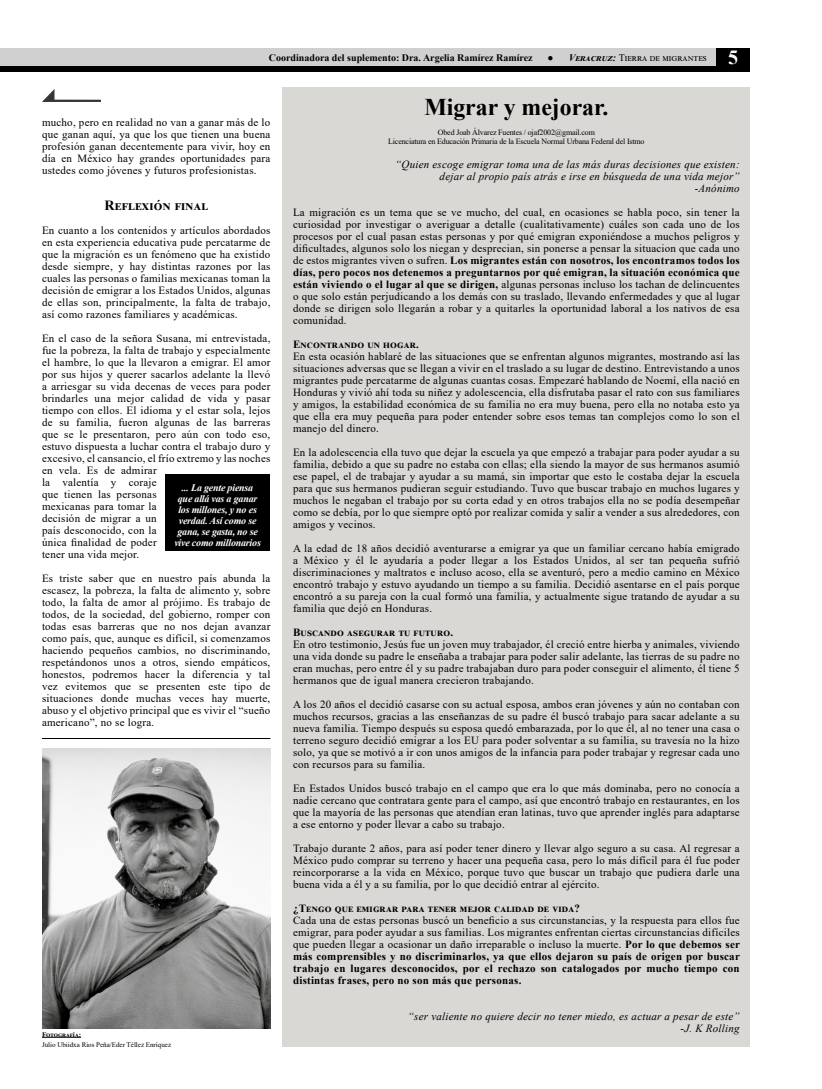
<style>
.page{position:relative;width:822px;height:1089px;background:#fff}
.page>*{position:absolute;margin:0;border:0;box-sizing:border-box;transform-origin:0 0}
.t1{font:700 24px "Times New Roman";color:#000}
.t2{font:700 14px "Times New Roman";letter-spacing:.045em;color:#000}
.t3{font:11px/12px "Times New Roman";letter-spacing:.02em;color:#000;text-align:justify}
.t4{font:italic 11px/12px "Times New Roman";letter-spacing:.02em;color:#000;text-align:right}
.t5{font:700 11px "Times New Roman";letter-spacing:.045em;color:#000}
.t6{font:italic 700 10px/11px "Times New Roman";letter-spacing:-.02em;color:#fff;text-align:center}
.t7{font:700 10px "Times New Roman";color:#000}
.t8{font:10px "Times New Roman";letter-spacing:.075em;color:#000}
.t9{font:8px/9px "Times New Roman";letter-spacing:-.02em;color:#000;text-align:center}
.t10{font:7px "Times New Roman";color:#000}
.t11{font:700 7px "Times New Roman";letter-spacing:.03em;color:#000}
.s1{font-weight:700;font-style:italic}
.s2{font-weight:700;font-size:20px;color:#fff}
.s3{font-weight:700}
</style>
<div class="page">
<div style="left:282px;top:87px;width:468px;height:960px;background:#d9d8d5"></div>
<div style="left:0;top:48px;width:716px;height:18px;background:#d0d0d0"></div>
<div style="left:0;top:66px;width:716px;height:6px;background:#000"></div>
<div style="left:716px;top:48px;width:34px;height:24px;background:#000"></div>
<img style="left:42px;top:89px;width:59px;height:13px">
<div style="left:165px;top:474px;width:105px;height:77px;background:#000"></div>
<img style="left:42px;top:748px;width:228px;height:281px">
<hr style="left:42px;top:738px;width:228px;height:1px;background:#000">
<hr style="left:42px;top:1037px;width:39px;height:1px;background:#000">
<p class="t7" style="left:269px;top:51px;width:265px">Coordinadora del suplemento: Dra. Argelia Ramírez Ramírez</p>
<p class="t8" style="left:548px;top:51px;width:192px">● <span class="s1">Veracruz:</span> Tierra de migrantes <span class="s2">5</span></p>
<p class="t3" style="left:42px;top:116px;width:230px">mucho, pero en realidad no van a ganar más de lo que ganan aquí, ya que los que tienen una buena profesión ganan decentemente para vivir, hoy en día en México hay grandes oportunidades para ustedes como jóvenes y futuros profesionistas.</p>
<p class="t2" style="left:104px;top:195px;width:102px">Reflexión final</p>
<p class="t3" style="left:42px;top:224px;width:230px">En cuanto a los contenidos y artículos abordados en esta experiencia educativa pude percatarme de que la migración es un fenómeno que ha existido desde siempre, y hay distintas razones por las cuales las personas o familias mexicanas toman la decisión de emigrar a los Estados Unidos, algunas de ellas son, principalmente, la falta de trabajo, así como razones familiares y académicas.</p>
<p class="t3" style="left:42px;top:332px;width:230px;text-align:left">En el caso de la señora Susana, mi entrevistada, fue la pobreza, la falta de trabajo y especialmente el hambre, lo que la llevaron a emigrar. El amor por sus hijos y querer sacarlos adelante la llevó a arriesgar su vida decenas de veces para poder brindarles una mejor calidad de vida y pasar tiempo con ellos. El idioma y el estar sola, lejos de su familia, fueron algunas de las barreras que se le presentaron, pero aún con todo eso, estuvo dispuesta a luchar contra el trabajo duro y excesivo, el cansancio, el frío extremo y las noches en vela. Es de admirar<br>la valentía y coraje<br>que tienen las personas<br>mexicanas para tomar la<br>decisión de migrar a un<br>país desconocido, con la<br>única finalidad de poder<br>tener una vida mejor.</p>
<p class="t3" style="left:42px;top:572px;width:230px">Es triste saber que en nuestro país abunda la escasez, la pobreza, la falta de alimento y, sobre todo, la falta de amor al prójimo. Es trabajo de todos, de la sociedad, del gobierno, romper con todas esas barreras que no nos dejan avanzar como país, que, aunque es difícil, si comenzamos haciendo pequeños cambios, no discriminando, respetándonos unos a otros, siendo empáticos, honestos, podremos hacer la diferencia y tal vez evitemos que se presenten este tipo de situaciones donde muchas veces hay muerte, abuso y el objetivo principal que es vivir el “sueño americano”, no se logra.</p>
<p class="t6" style="left:174px;top:481px;width:88px">... La gente piensa que allá vas a ganar los millones, y no es verdad. Así como se gana, se gasta, no se vive como millonarios</p>
<p class="t11" style="left:42px;top:1029px;width:41px">Fotografía:</p>
<p class="t10" style="left:42px;top:1039px;width:131px">Julio Ubiidxa Rios Peña/Eder Téllez Enríquez</p>
<h1 class="t1" style="left:424px;top:90px;width:186px">Migrar y mejorar.</h1>
<p class="t4" style="left:395px;top:158px;width:346px">“Quien escoge emigrar toma una de las más duras decisiones que existen: dejar al propio país atrás e irse en búsqueda de una vida mejor” -Anónimo</p>
<p class="t3" style="left:293px;top:206px;width:448px">La migración es un tema que se ve mucho, del cual, en ocasiones se habla poco, sin tener la curiosidad por investigar o averiguar a detalle (cualitativamente) cuáles son cada uno de los procesos por el cual pasan estas personas y por qué emigran exponiéndose a muchos peligros y dificultades, algunos solo los niegan y desprecian, sin ponerse a pensar la situacion que cada uno de estos migrantes viven o sufren. <span class="s3">Los migrantes están con nosotros, los encontramos todos los días, pero pocos nos detenemos a preguntarnos por qué emigran, la situación económica que están viviendo o el lugar al que se dirigen,</span> algunas personas incluso los tachan de delincuentes o que solo están perjudicando a los demás con su traslado, llevando enfermedades y que al lugar donde se dirigen solo llegarán a robar y a quitarles la oportunidad laboral a los nativos de esa comunidad.</p>
<p class="t5" style="left:293px;top:337px;width:127px">Encontrando un hogar.</p>
<p class="t3" style="left:293px;top:350px;width:448px">En esta ocasión hablaré de las situaciones que se enfrentan algunos migrantes, mostrando así las situaciones adversas que se llegan a vivir en el traslado a su lugar de destino. Entrevistando a unos migrantes pude percatarme de algunas cuantas cosas. Empezaré hablando de Noemí, ella nació en Honduras y vivió ahí toda su niñez y adolescencia, ella disfrutaba pasar el rato con sus familiares y amigos, la estabilidad económica de su familia no era muy buena, pero ella no notaba esto ya que ella era muy pequeña para poder entender sobre esos temas tan complejos como lo son el manejo del dinero.</p>
<p class="t3" style="left:293px;top:446px;width:448px">En la adolescencia ella tuvo que dejar la escuela ya que empezó a trabajar para poder ayudar a su familia, debido a que su padre no estaba con ellas; ella siendo la mayor de sus hermanos asumió ese papel, el de trabajar y ayudar a su mamá, sin importar que esto le costaba dejar la escuela para que sus hermanos pudieran seguir estudiando. Tuvo que buscar trabajo en muchos lugares y muchos le negaban el trabajo por su corta edad y en otros trabajos ella no se podía desempeñar como se debía, por lo que siempre optó por realizar comida y salir a vender a sus alrededores, con amigos y vecinos.</p>
<p class="t3" style="left:293px;top:542px;width:448px">A la edad de 18 años decidió aventurarse a emigrar ya que un familiar cercano había emigrado a México y él le ayudaría a poder llegar a los Estados Unidos, al ser tan pequeña sufrió discriminaciones y maltratos e incluso acoso, ella se aventuró, pero a medio camino en México encontró trabajo y estuvo ayudando un tiempo a su familia. Decidió asentarse en el país porque encontró a su pareja con la cual formó una familia, y actualmente sigue tratando de ayudar a su familia que dejó en Honduras.</p>
<p class="t5" style="left:293px;top:625px;width:162px">Buscando asegurar tu futuro.</p>
<p class="t3" style="left:293px;top:638px;width:448px">En otro testimonio, Jesús fue un joven muy trabajador, él creció entre hierba y animales, viviendo una vida donde su padre le enseñaba a trabajar para poder salir adelante, las tierras de su padre no eran muchas, pero entre él y su padre trabajaban duro para poder conseguir el alimento, él tiene 5 hermanos que de igual manera crecieron trabajando.</p>
<p class="t3" style="left:293px;top:698px;width:448px">A los 20 años el decidió casarse con su actual esposa, ambos eran jóvenes y aún no contaban con muchos recursos, gracias a las enseñanzas de su padre él buscó trabajo para sacar adelante a su nueva familia. Tiempo después su esposa quedó embarazada, por lo que él, al no tener una casa o terreno seguro decidió emigrar a los EU para poder solventar a su familia, su travesía no la hizo solo, ya que se motivó a ir con unos amigos de la infancia para poder trabajar y regresar cada uno con recursos para su familia.</p>
<p class="t3" style="left:293px;top:782px;width:448px">En Estados Unidos buscó trabajo en el campo que era lo que más dominaba, pero no conocía a nadie cercano que contratara gente para el campo, así que encontró trabajo en restaurantes, en los que la mayoría de las personas que atendían eran latinas, tuvo que aprender inglés para adaptarse a ese entorno y poder llevar a cabo su trabajo.</p>
<p class="t3" style="left:293px;top:842px;width:448px">Trabajo durante 2 años, para así poder tener dinero y llevar algo seguro a su casa. Al regresar a México pudo comprar su terreno y hacer una pequeña casa, pero lo más difícil para él fue poder reincorporarse a la vida en México, porque tuvo que buscar un trabajo que pudiera darle una buena vida a él y a su familia, por lo que decidió entrar al ejército.</p>
<p class="t5" style="left:293px;top:901px;width:288px">¿Tengo que emigrar para tener mejor calidad de vida?</p>
<p class="t3" style="left:293px;top:914px;width:448px">Cada una de estas personas buscó un beneficio a sus circunstancias, y la respuesta para ellos fue emigrar, para poder ayudar a sus familias. Los migrantes enfrentan ciertas circunstancias difíciles que pueden llegar a ocasionar un daño irreparable o incluso la muerte. <span class="s3">Por lo que debemos ser más comprensibles y no discriminarlos, ya que ellos dejaron su país de origen por buscar trabajo en lugares desconocidos, por el rechazo son catalogados por mucho tiempo con distintas frases, pero no son más que personas.</span></p>
<p class="t4" style="left:408px;top:1010px;width:333px">“ser valiente no quiere decir no tener miedo, es actuar a pesar de este” -J. K Rolling</p>
<p class="t9" style="left:388px;top:127px;width:258px">Obed Joab Álvarez Fuentes / ojaf2002@gmail.com<br>Licenciatura en Educación Primaria de la Escuela Normal Urbana Federal del Istmo</p>
</div>
